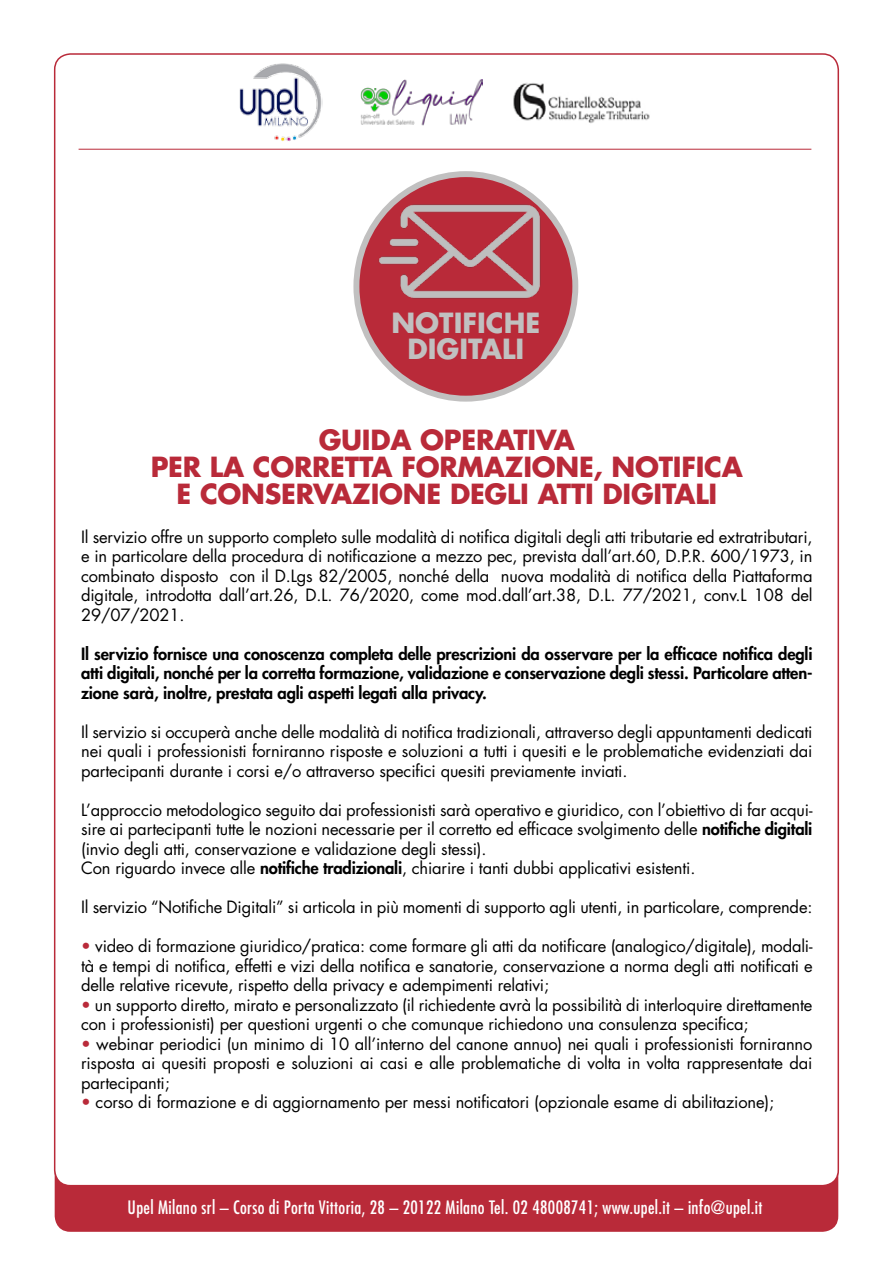
<style>
.page{position:relative;width:893px;height:1263px;background:#fff}
.page>*{position:absolute;margin:0;border:0;box-sizing:border-box;transform-origin:0 0}
.t1{font:700 27px/27px "Futura";letter-spacing:-.01em;color:#b92a39;text-align:center}
.t2{font:700 27px/26.1px "Futura Std";color:#c1c0c0;text-align:center}
.t3{font:condensed 18px "Futura";letter-spacing:.02em;color:#fff}
.t4{font:16.5px/19.5px "Futura";letter-spacing:-.01em;color:#000;text-align:justify}
.t5{font:800 16.5px/19.5px "Futura";letter-spacing:-.01em;color:#000;text-align:justify}
.s1{font-weight:800}
.s2{color:#b92a39}
</style>
<div class="page">
<div style="left:55px;top:1048px;width:783px;height:184px;background:#b92a39;border-radius:16px"></div>
<div style="left:55px;top:54px;width:783px;height:1131px;background:#fff;border-radius:16px"></div>
<hr style="left:79px;top:149px;width:732px;height:1px;background:#b92a39">
<img style="left:239px;top:63px;width:83px;height:78px">
<img style="left:360px;top:79px;width:123px;height:46px">
<img style="left:513px;top:82px;width:137px;height:41px">
<div style="left:356px;top:174px;width:219px;height:225px;background:#b92a39;border-radius:50%"></div>
<div style="left:353px;top:171px;width:225px;height:231px;border:6px solid #c1c0c0;border-radius:50%"></div>
<img style="left:370px;top:171px;width:177px;height:165px">
<h1 class="t2" style="left:391px;top:309px;width:150px">NOTIFICHE<br>DIGITALI</h1>
<h1 class="t1" style="left:151px;top:425px;width:594px">GUIDA OPERATIVA<br>PER LA CORRETTA FORMAZIONE, NOTIFICA<br>E CONSERVAZIONE DEGLI ATTI DIGITALI</h1>
<p class="t4" style="left:81px;top:527px;width:733px">Il servizio offre un supporto completo sulle modalità di notifica digitali degli atti tributarie ed extratributari, e in particolare della procedura di notificazione a mezzo pec, prevista dall’art.60, D.P.R. 600/1973, in combinato disposto con il D.Lgs 82/2005, nonché della nuova modalità di notifica della Piattaforma digitale, introdotta dall’art.26, D.L. 76/2020, come mod.dall’art.38, D.L. 77/2021, conv.L 108 del 29/07/2021.</p>
<p class="t5" style="left:81px;top:644px;width:733px">Il servizio fornisce una conoscenza completa delle prescrizioni da osservare per la efficace notifica degli atti digitali, nonché per la corretta formazione, validazione e conservazione degli stessi. Particolare atten&shy;zione sarà, inoltre, prestata agli aspetti legati alla privacy.</p>
<p class="t4" style="left:81px;top:722px;width:733px">Il servizio si occuperà anche delle modalità di notifica tradizionali, attraverso degli appuntamenti dedicati nei quali i professionisti forniranno risposte e soluzioni a tutti i quesiti e le problematiche evidenziati dai partecipanti durante i corsi e/o attraverso specifici quesiti previamente inviati.</p>
<p class="t4" style="left:81px;top:800px;width:733px;text-align:left">L’approccio metodologico seguito dai professionisti sarà operativo e giuridico, con l’obiettivo di far acqui&shy;sire ai partecipanti tutte le nozioni necessarie per il corretto ed efficace svolgimento delle <span class="s1">notifiche digitali </span>(invio degli atti, conservazione e validazione degli stessi).<br>Con riguardo invece alle <span class="s1">notifiche tradizionali</span>, chiarire i tanti dubbi applicativi esistenti.</p>
<p class="t4" style="left:81px;top:897px;width:733px">Il servizio “Notifiche Digitali” si articola in più momenti di supporto agli utenti, in particolare, comprende:</p>
<p class="t4" style="left:81px;top:936px;width:733px"><span class="s2">•</span> video di formazione giuridico/pratica: come formare gli atti da notificare (analogico/digitale), modali&shy;tà e tempi di notifica, effetti e vizi della notifica e sanatorie, conservazione a norma degli atti notificati e delle relative ricevute, rispetto della privacy e adempimenti relativi;</p>
<p class="t4" style="left:81px;top:995px;width:733px"><span class="s2">•</span> un supporto diretto, mirato e personalizzato (il richiedente avrà la possibilità di interloquire direttamente con i professionisti) per questioni urgenti o che comunque richiedono una consulenza specifica;</p>
<p class="t4" style="left:81px;top:1034px;width:733px"><span class="s2">•</span> webinar periodici (un minimo di 10 all’interno del canone annuo) nei quali i professionisti forniranno risposta ai quesiti proposti e soluzioni ai casi e alle problematiche di volta in volta rappresentate dai partecipanti;</p>
<p class="t4" style="left:81px;top:1092px;width:694px"><span class="s2">•</span> corso di formazione e di aggiornamento per messi notificatori (opzionale esame di abilitazione);</p>
<p class="t3" style="left:128px;top:1196px;width:636px">Upel Milano srl – Corso di Porta Vittoria, 28 – 20122 Milano Tel. 02 48008741; www.upel.it – info@upel.it</p>
</div>
